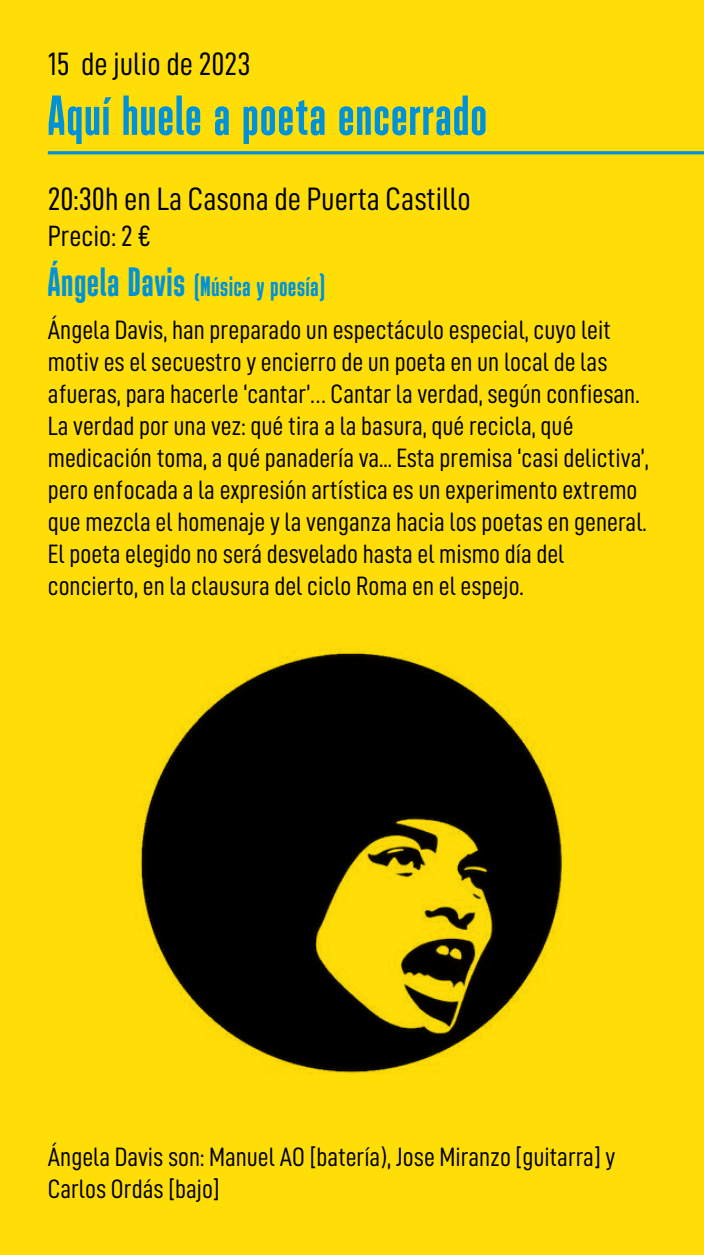
<style>
.page{position:relative;width:704px;height:1255px;background:#fff}
.page>*{position:absolute;margin:0;border:0;box-sizing:border-box;transform-origin:0 0}
.t1{font:56.25px "Bulevar";letter-spacing:.03em;color:#0092d8}
.t2{font:32.5px "D DIN Condensed";color:#000}
.t3{font:29.38px "D DIN Condensed";color:#000}
.t4{font:28.12px "Bulevar";letter-spacing:.03em;color:#0092d8}
.t5{font:26.62px/32px "D DIN Condensed";color:#000}
.s1{font-size:40.94px}
</style>
<div class="page">
<div style="left:0;top:0;width:703px;height:1255px;background:#ffde08"></div>
<hr style="left:48px;top:151px;width:655px;height:3px;background:#0092d8">
<img style="left:138px;top:648px;width:426px;height:426px">
<p class="t2" style="left:48px;top:46px;width:204px">15 de julio de 2023</p>
<h1 class="t1" style="left:48px;top:84px;width:440px">Aquí huele a poeta encerrado</h1>
<p class="t2" style="left:48px;top:181px;width:424px">20:30h en La Casona de Puerta Castillo</p>
<p class="t3" style="left:48px;top:219px;width:105px">Precio: 2 €</p>
<p class="t4" style="left:48px;top:270px;width:278px"><span class="s1">Ángela Davis</span> (Música y poesía)</p>
<p class="t5" style="left:48px;top:314px;width:602px">Ángela Davis, han preparado un espectáculo especial, cuyo leit motiv es el secuestro y encierro de un poeta en un local de las afueras, para hacerle ‘cantar’… Cantar la verdad, según confiesan.<br>La verdad por una vez: qué tira a la basura, qué recicla, qué medicación toma, a qué panadería va... Esta premisa ‘casi delictiva’, pero enfocada a la expresión artística es un experimento extremo que mezcla el homenaje y la venganza hacia los poetas en general.<br>El poeta elegido no será desvelado hasta el mismo día del concierto, en la clausura del ciclo Roma en el espejo.</p>
<p class="t5" style="left:48px;top:1141px;width:568px">Ángela Davis son: Manuel AO [batería), Jose Miranzo [guitarra] y<br>Carlos Ordás [bajo]</p>
</div>
